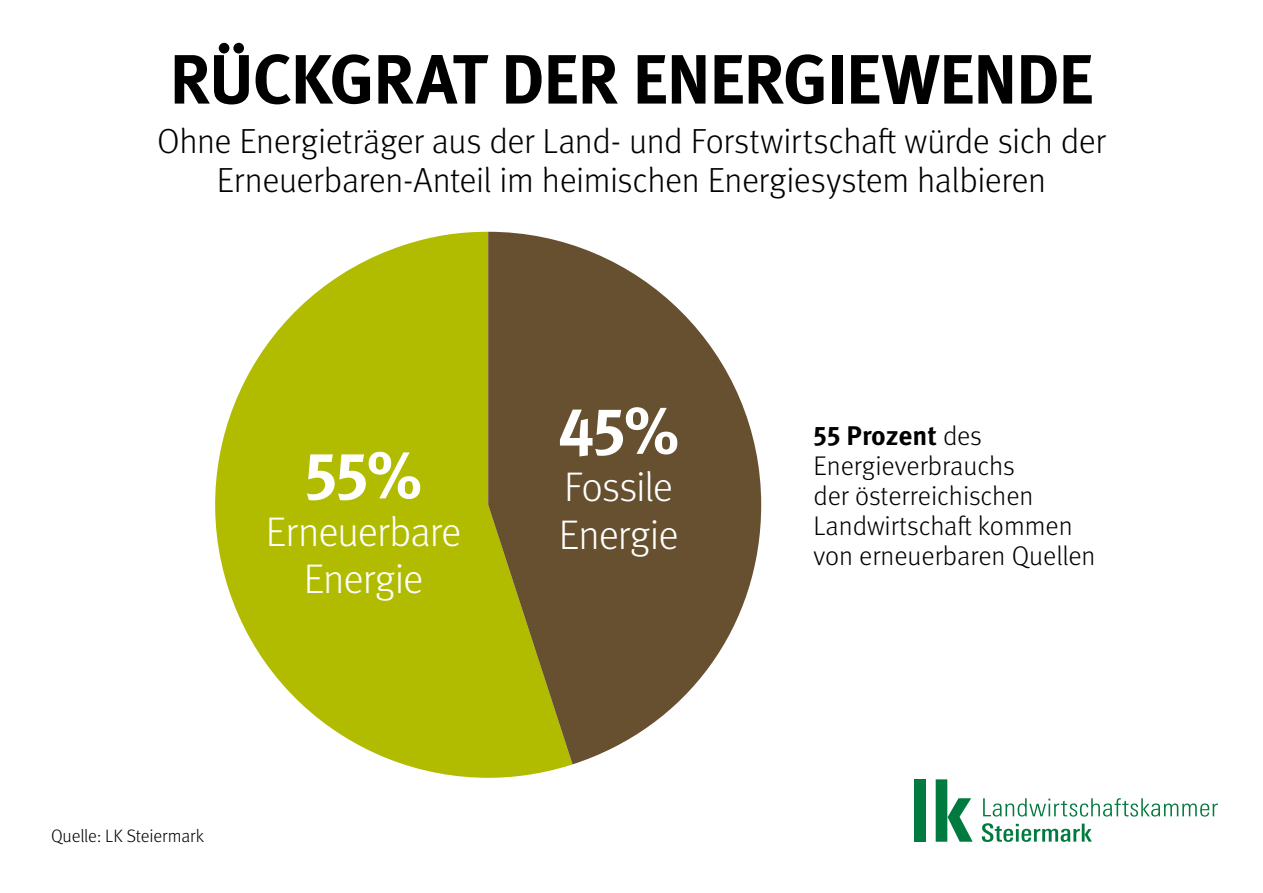
<style>
.page{position:relative;width:1263px;height:893px;background:#fff}
.page>*{position:absolute;margin:0;border:0;box-sizing:border-box;transform-origin:0 0}
.t1{font:700 69.75px "Meta Pro";letter-spacing:-.02em;color:#000}
.t2{font:700 66.15px "Meta Pro";color:#fff}
.t3{font:300 41.4px/47.5px "Meta Pro";letter-spacing:-.02em;color:#fff}
.t4{font:300 34.8px/38.7px "Meta Pro";letter-spacing:-.01em;color:#000;text-align:center}
.t5{font:300 27px/30px "Meta Pro";color:#000}
.t6{font:300 18px "Meta Pro";letter-spacing:-.01em;color:#000}
.s1{font-weight:700}
</style>
<div class="page">
<svg style="left:215px;top:232px;width:357px;height:546px;fill:#b1bc00"></svg>
<svg style="left:488px;top:232px;width:273px;height:532px;fill:#665030"></svg>
<svg style="left:983px;top:798px;width:235px;height:19px"></svg>
<svg style="left:982px;top:823px;width:110px;height:19px"></svg>
<div style="left:914px;top:779px;width:12px;height:63px;background:#007a3e"></div>
<svg style="left:936px;top:779px;width:37px;height:63px"></svg>
<h1 class="t1" style="left:169px;top:25px;width:925px">RÜCKGRAT DER ENERGIEWENDE</h1>
<p class="t4" style="left:157px;top:120px;width:950px">Ohne Energieträger aus der Land- und Forstwirtschaft würde sich der<br>Erneuerbaren-Anteil im heimischen Energiesystem halbieren</p>
<h2 class="t2" style="left:305px;top:424px;width:119px">55%</h2>
<p class="t3" style="left:266px;top:506px;width:197px;text-align:center">Erneuerbare<br>Energie</p>
<p class="t6" style="left:51px;top:823px;width:155px">Quelle: LK Steiermark</p>
<h2 class="t2" style="left:558px;top:379px;width:124px">45%</h2>
<p class="t3" style="left:559px;top:461px;width:121px">Fossile<br>Energie</p>
<p class="t5" style="left:813px;top:419px;width:284px"><span class="s1">55 Prozent</span> des<br>Energieverbrauchs<br>der österreichischen<br>Landwirtschaft kommen von erneuerbaren Quellen</p>
</div>
